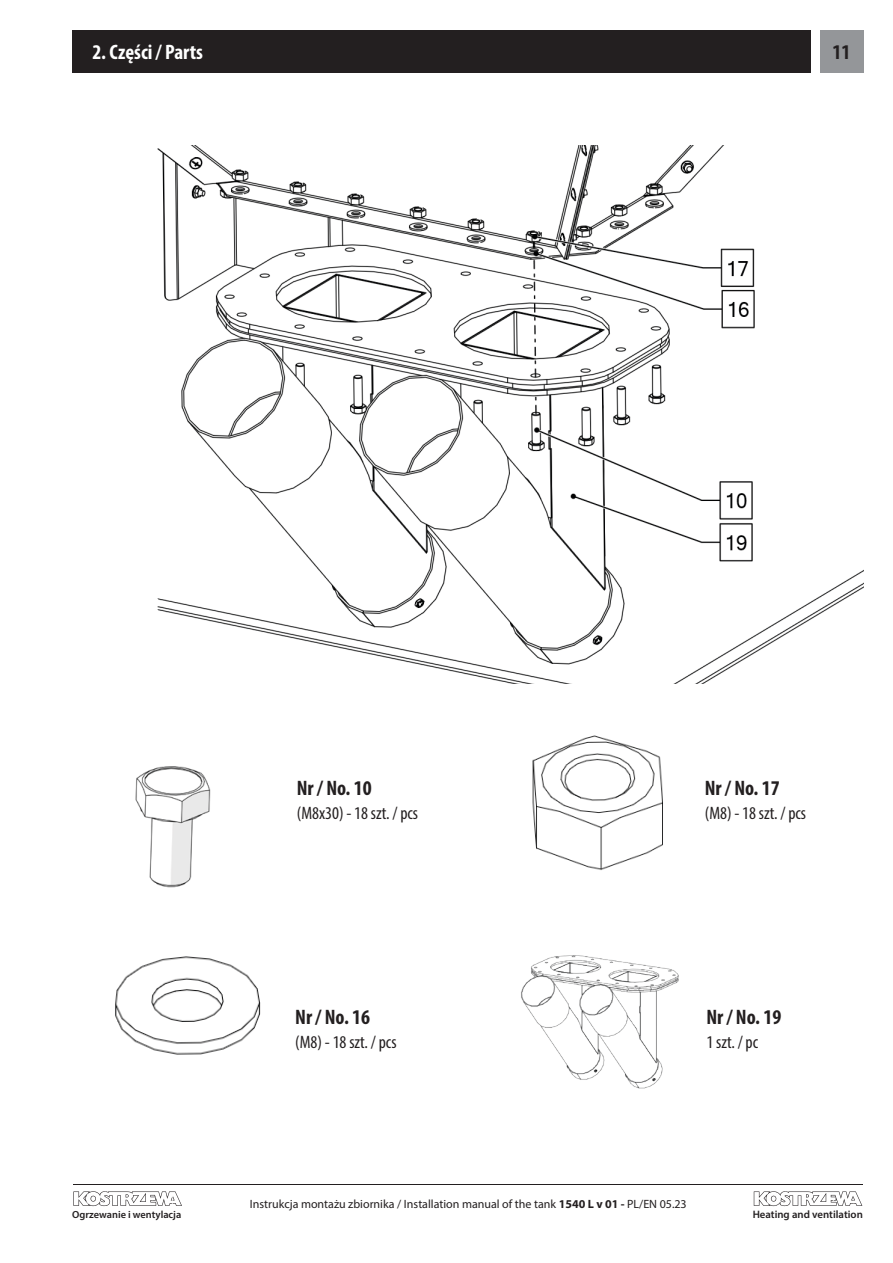
<style>
.page{position:relative;width:893px;height:1263px;background:#fff}
.page>*{position:absolute;margin:0;border:0;box-sizing:border-box;transform-origin:0 0}
.Podrozdział{font:700 condensed 21px "Myriad Pro";color:#231f20}
.Rozdział{font:700 condensed 21px "Myriad Pro";color:#fff}
.Podrozdział-2{font:condensed 18px "Myriad Pro";color:#231f20}
.t1{font:12px "Myriad Pro";color:#231f20}
.t2{font:600 10.8px "Myriad Pro";color:#231f20}
.t3{font:600 10.35px "Myriad Pro";color:#231f20}
.s1{font-weight:700}
</style>
<div class="page">
<hr style="left:73px;top:1184px;width:790px;height:1px;background:#231f20">
<svg style="left:73px;top:1191px;width:109px;height:15px"></svg>
<svg style="left:754px;top:1191px;width:108px;height:15px"></svg>
<div style="left:820px;top:30px;width:43px;height:42px;background:#949699"></div>
<img style="left:158px;top:146px;width:705px;height:537px">
<div style="left:72px;top:30px;width:739px;height:43px;background:#231f20"></div>
<img style="left:135px;top:766px;width:76px;height:122px">
<img style="left:521px;top:955px;width:158px;height:134px">
<img style="left:115px;top:956px;width:146px;height:99px">
<img style="left:532px;top:735px;width:131px;height:135px">
<p class="Rozdział" style="left:92px;top:39px;width:112px">2. Części / Parts</p>
<h1 class="Podrozdział" style="left:833px;top:39px;width:19px">11</h1>
<p class="Podrozdział" style="left:297px;top:775px;width:76px">Nr / No. 10</p>
<p class="Podrozdział-2" style="left:297px;top:802px;width:123px">(M8x30) - 18 szt. / pcs</p>
<p class="Podrozdział" style="left:295px;top:1004px;width:76px">Nr / No. 16</p>
<p class="Podrozdział-2" style="left:295px;top:1031px;width:103px">(M8) - 18 szt. / pcs</p>
<p class="Podrozdział" style="left:705px;top:775px;width:76px">Nr / No. 17</p>
<p class="Podrozdział-2" style="left:705px;top:802px;width:103px">(M8) - 18 szt. / pcs</p>
<p class="Podrozdział" style="left:706px;top:1004px;width:76px">Nr / No. 19</p>
<p class="Podrozdział-2" style="left:706px;top:1031px;width:53px">1 szt. / pc</p>
<p class="t1" style="left:250px;top:1197px;width:438px">Instrukcja montażu zbiornika / Installation manual of the tank <span class="s1">1540 L v 01 -</span> PL/EN 05.23</p>
<p class="t3" style="left:72px;top:1207px;width:111px">Ogrzewanie i wentylacja</p>
<p class="t2" style="left:753px;top:1207px;width:112px">Heating and ventilation</p>
</div>
